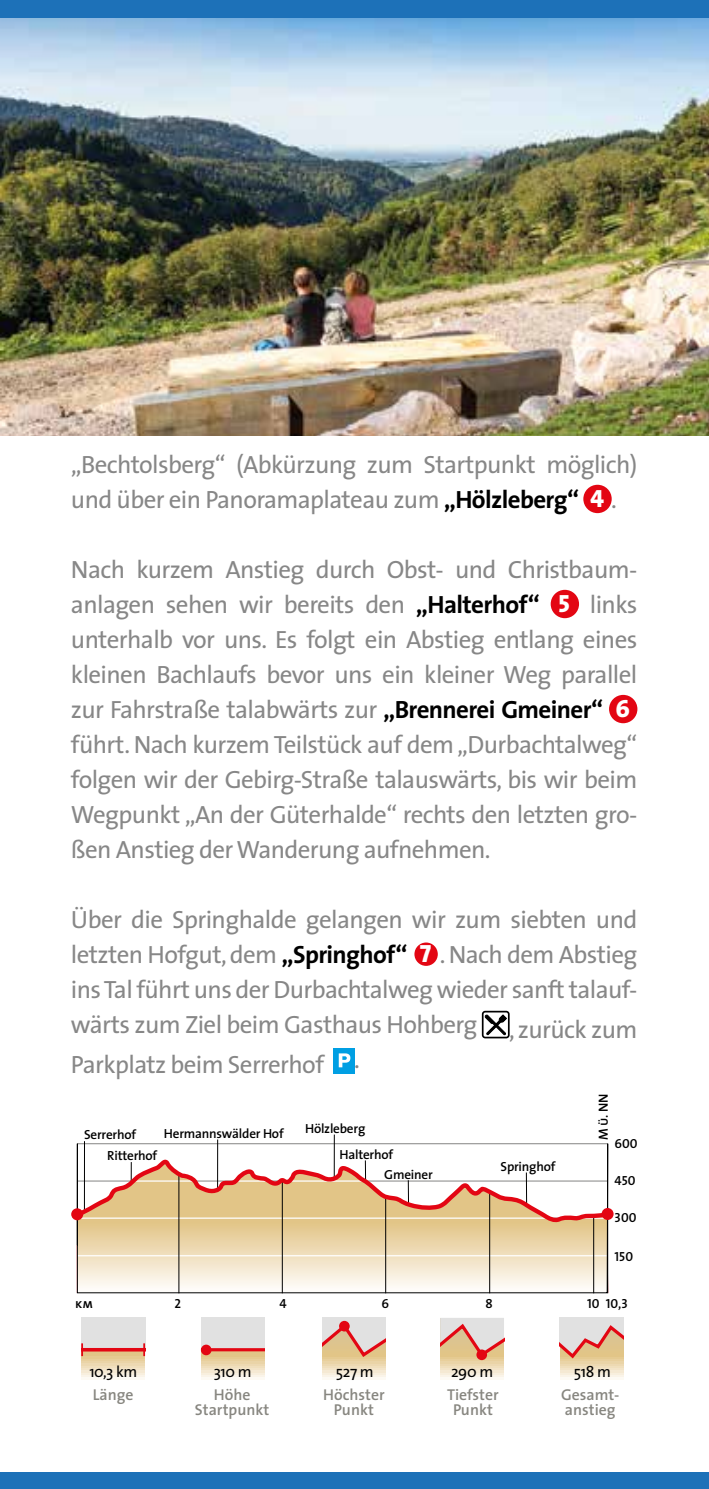
<style>
.page{position:relative;width:709px;height:1489px;background:#fff}
.page>*{position:absolute;margin:0;border:0;box-sizing:border-box;transform-origin:0 0}
.t1{font:25px/35px "The Sans";letter-spacing:-.025em;color:#878787}
.t2{font:600 15.75px/15.8px "The Sans";color:#878680;text-align:center}
.t3{font:15.75px "The Sans";letter-spacing:-.025em;color:#000}
.t4{font:600 13.25px/20.2px "The Sans";letter-spacing:-.015em;color:#000}
.t5{font:13.25px "The Sans Semi Bold Caps";color:#000}
.s1{font-weight:700;color:#000}
.s2{font-family:"The Sans Extra Bold Caps";color:#fff}
</style>
<div class="page">
<div style="left:584px;top:486px;width:26px;height:26px;background:#e30613;border-radius:50%"></div>
<div style="left:583px;top:485px;width:28px;height:28px;border:2px solid #e30613;border-radius:50%"></div>
<div style="left:610px;top:696px;width:26px;height:26px;background:#e30613;border-radius:50%"></div>
<div style="left:609px;top:695px;width:28px;height:28px;border:2px solid #e30613;border-radius:50%"></div>
<hr style="left:440px;top:1359px;width:64px;height:2px;background:#e8cf9c">
<hr style="left:440px;top:1361px;width:64px;height:2px;background:#ead4a7">
<hr style="left:440px;top:1363px;width:64px;height:2px;background:#edd9b2">
<hr style="left:440px;top:1366px;width:64px;height:2px;background:#f0dfbd">
<hr style="left:440px;top:1368px;width:64px;height:2px;background:#f3e4c8">
<hr style="left:440px;top:1370px;width:64px;height:2px;background:#f5e9d3">
<hr style="left:440px;top:1372px;width:64px;height:3px;background:#f8efde">
<hr style="left:440px;top:1375px;width:64px;height:2px;background:#faf4e9">
<hr style="left:440px;top:1377px;width:64px;height:2px;background:#fdfaf4">
<svg style="left:440px;top:1318px;width:64px;height:41px"></svg>
<div style="left:476px;top:1349px;width:11px;height:10px;background:#e30613;border-radius:50%"></div>
<hr style="left:201px;top:1351px;width:64px;height:2px;background:#e1c588">
<hr style="left:201px;top:1353px;width:64px;height:2px;background:#e2c587">
<hr style="left:201px;top:1354px;width:64px;height:2px;background:#e2c587">
<hr style="left:201px;top:1356px;width:64px;height:3px;background:#e5ca91">
<hr style="left:201px;top:1359px;width:64px;height:2px;background:#e8cf9c">
<hr style="left:201px;top:1361px;width:64px;height:2px;background:#ead4a7">
<hr style="left:201px;top:1363px;width:64px;height:2px;background:#edd9b2">
<hr style="left:201px;top:1366px;width:64px;height:2px;background:#f0dfbd">
<hr style="left:201px;top:1368px;width:64px;height:2px;background:#f3e4c8">
<hr style="left:201px;top:1370px;width:64px;height:2px;background:#f5e9d3">
<hr style="left:201px;top:1372px;width:64px;height:3px;background:#f8efde">
<hr style="left:201px;top:1375px;width:64px;height:2px;background:#faf4e9">
<hr style="left:201px;top:1377px;width:64px;height:2px;background:#fdfaf4">
<svg style="left:201px;top:1317px;width:64px;height:34px"></svg>
<div style="left:201px;top:1344px;width:10px;height:11px;background:#e30613;border-radius:50%"></div>
<hr style="left:81px;top:1354px;width:64px;height:2px;background:#e2c587">
<hr style="left:81px;top:1356px;width:64px;height:2px;background:#e5ca91">
<hr style="left:81px;top:1358px;width:64px;height:3px;background:#e8cf9c">
<hr style="left:81px;top:1361px;width:64px;height:2px;background:#ead4a7">
<hr style="left:81px;top:1363px;width:64px;height:2px;background:#edd9b2">
<hr style="left:81px;top:1365px;width:64px;height:3px;background:#f0dfbd">
<hr style="left:81px;top:1368px;width:64px;height:2px;background:#f3e4c8">
<hr style="left:81px;top:1370px;width:64px;height:2px;background:#f5e9d3">
<hr style="left:81px;top:1372px;width:64px;height:3px;background:#f8efde">
<hr style="left:81px;top:1374px;width:64px;height:3px;background:#faf4e9">
<hr style="left:81px;top:1377px;width:64px;height:2px;background:#fdfaf4">
<svg style="left:81px;top:1317px;width:64px;height:38px"></svg>
<hr style="left:322px;top:1359px;width:64px;height:2px;background:#e8cf9c">
<hr style="left:322px;top:1361px;width:64px;height:2px;background:#ead4a7">
<hr style="left:322px;top:1363px;width:64px;height:2px;background:#edd9b2">
<hr style="left:322px;top:1366px;width:64px;height:2px;background:#f0dfbd">
<hr style="left:322px;top:1368px;width:64px;height:2px;background:#f3e4c8">
<hr style="left:322px;top:1370px;width:64px;height:2px;background:#f5e9d3">
<hr style="left:322px;top:1372px;width:64px;height:3px;background:#f8efde">
<hr style="left:322px;top:1375px;width:64px;height:2px;background:#faf4e9">
<hr style="left:322px;top:1377px;width:64px;height:2px;background:#fdfaf4">
<svg style="left:322px;top:1317px;width:64px;height:42px"></svg>
<div style="left:339px;top:1320px;width:11px;height:11px;background:#e30613;border-radius:50%"></div>
<hr style="left:560px;top:1359px;width:63px;height:2px;background:#e8cf9c">
<hr style="left:560px;top:1361px;width:63px;height:2px;background:#ead4a7">
<hr style="left:560px;top:1363px;width:63px;height:2px;background:#edd9b2">
<hr style="left:560px;top:1366px;width:63px;height:2px;background:#f0dfbd">
<hr style="left:560px;top:1368px;width:63px;height:2px;background:#f3e4c8">
<hr style="left:560px;top:1370px;width:63px;height:2px;background:#f5e9d3">
<hr style="left:560px;top:1372px;width:63px;height:3px;background:#f8efde">
<hr style="left:560px;top:1375px;width:63px;height:2px;background:#faf4e9">
<hr style="left:560px;top:1377px;width:63px;height:2px;background:#fdfaf4">
<svg style="left:560px;top:1317px;width:63px;height:42px"></svg>
<img style="left:1px;top:17px;width:708px;height:418px">
<svg style="left:76px;top:589px;width:532px;height:704px"></svg>
<div style="left:601px;top:1207px;width:12px;height:12px;background:#e30613;border-radius:50%"></div>
<svg style="left:72px;top:1158px;width:539px;height:66px"></svg>
<img style="left:0;top:0;width:1px;height:435px">
<div style="left:0;top:0;width:709px;height:17px;background:#1d71b8"></div>
<div style="left:0;top:1472px;width:709px;height:16px;background:#1d71b8"></div>
<p class="t1" style="left:71px;top:446px;width:568px">„Bechtolsberg“ (Abkürzung zum Startpunkt möglich) und über ein Panoramaplateau zum <span class="s1">„Hölzleberg“</span> <span class="s2">4</span> .</p>
<p class="t1" style="left:71px;top:551px;width:568px">Nach kurzem Anstieg durch Obst- und Christbaum&shy;anlagen sehen wir bereits den <span class="s1">„Halterhof“</span> <span class="s2">5</span> links unterhalb vor uns. Es folgt ein Abstieg entlang eines kleinen Bachlaufs bevor uns ein kleiner Weg parallel zur Fahrstraße talabwärts zur <span class="s1">„Brennerei Gmeiner“</span> <span class="s2">6 </span>führt. Nach kurzem Teilstück auf dem „Durbachtalweg“ folgen wir der Gebirg-Straße talauswärts, bis wir beim Wegpunkt „An der Güterhalde“ rechts den letzten gro&shy;ßen Anstieg der Wanderung aufnehmen.</p>
<p class="t1" style="left:71px;top:901px;width:568px;text-align:justify">Über die Springhalde gelangen wir zum siebten und letzten Hofgut, dem <span class="s1">„Springhof“</span> <span class="s2">7</span> . Nach dem Abstieg ins Tal führt uns der Durbachtalweg wieder sanft talauf&shy;wärts zum Ziel beim Gasthaus Hohberg</p>
<p class="t1" style="left:509px;top:1011px;width:130px">, zurück zum</p>
<p class="t1" style="left:71px;top:1046px;width:290px">Parkplatz beim Serrerhof .</p>
<p class="t4" style="left:164px;top:1123px;width:121px">Hermannswälder Hof</p>
<p class="t4" style="left:107px;top:1124px;width:51px;text-indent:-23px">Serrerhof<br>Ritterhof</p>
<p class="t4" style="left:305px;top:1118px;width:62px">Hölzleberg</p>
<p class="t4" style="left:339px;top:1143px;width:55px">Halterhof</p>
<p class="t4" style="left:384px;top:1163px;width:50px">Gmeiner</p>
<p class="t4" style="left:500px;top:1156px;width:56px">Springhof</p>
<p class="t5" style="left:592px;top:1139px;width:48px;rotate:-90deg">M ü. NN</p>
<p class="t5" style="left:614px;top:1132px;width:25px">600</p>
<p class="t5" style="left:614px;top:1169px;width:23px">450</p>
<p class="t5" style="left:614px;top:1206px;width:23px">300</p>
<p class="t5" style="left:614px;top:1245px;width:20px">150</p>
<p class="t5" style="left:75px;top:1292px;width:19px">km</p>
<p class="t5" style="left:175px;top:1292px;width:8px">2</p>
<p class="t5" style="left:279px;top:1292px;width:9px">4</p>
<p class="t5" style="left:381px;top:1292px;width:9px">6</p>
<p class="t5" style="left:485px;top:1291px;width:9px">8</p>
<p class="t5" style="left:587px;top:1292px;width:42px">10 10,3</p>
<p class="t3" style="left:89px;top:1357px;width:49px">10,3 km</p>
<p class="t3" style="left:214px;top:1357px;width:39px">310 m</p>
<p class="t3" style="left:336px;top:1357px;width:39px">527 m</p>
<p class="t3" style="left:451px;top:1357px;width:44px">290 m</p>
<p class="t3" style="left:574px;top:1357px;width:39px">518 m</p>
<p class="t2" style="left:323px;top:1385px;width:63px">Höchster<br>Punkt</p>
<p class="t2" style="left:447px;top:1385px;width:53px">Tiefster<br>Punkt</p>
<p class="t2" style="left:195px;top:1385px;width:76px">Höhe<br>Startpunkt</p>
<p class="t2" style="left:93px;top:1385px;width:42px">Länge</p>
<p class="t2" style="left:561px;top:1385px;width:60px;text-align:left">Gesamt&shy;anstieg</p>
</div>
